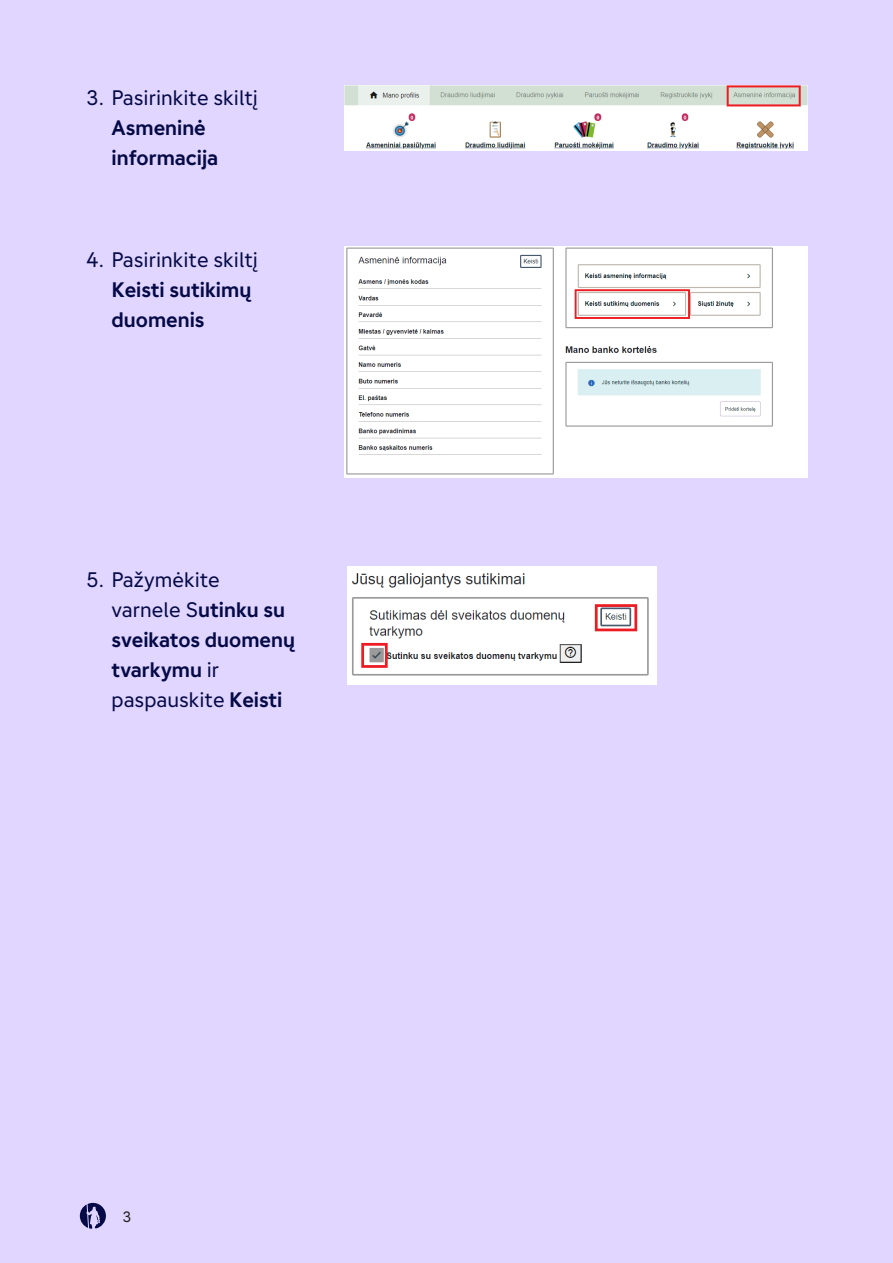
<style>
.page{position:relative;width:893px;height:1263px;background:#e1d6ff}
.page>*{position:absolute;margin:0;border:0;box-sizing:border-box;transform-origin:0 0}
.t1{font:700 21px/30px "Gjensidige Type";color:#050a47}
.t2{font:21px/30px "Gjensidige Type";color:#050a47}
.t3{font:15px "Gjensidige Type";color:#231f20}
.s1{font-weight:700}
.s2{font-weight:400}
</style>
<div class="page">
<img style="left:345px;top:85px;width:463px;height:66px">
<svg style="left:80px;top:1203px;width:26px;height:26px"></svg>
<img style="left:345px;top:247px;width:463px;height:230px">
<img style="left:348px;top:567px;width:309px;height:117px">
<p class="t2" style="left:112px;top:83px;width:148px;text-indent:-26px">3. Pasirinkite skiltį<br><span class="s1">Asmeninė informacija</span></p>
<p class="t1" style="left:112px;top:244px;width:148px;text-indent:-26px"><span class="s2">4. Pasirinkite skiltį<br></span>Keisti sutikimų duomenis</p>
<p class="t1" style="left:112px;top:564px;width:185px;text-indent:-26px"><span class="s2">5. Pažymėkite<br>varnele S</span>utinku su sveikatos duomenų tvarkymu <span class="s2">ir paspauskite</span> Keisti</p>
<p class="t3" style="left:122px;top:1207px;width:10px">3</p>
</div>
